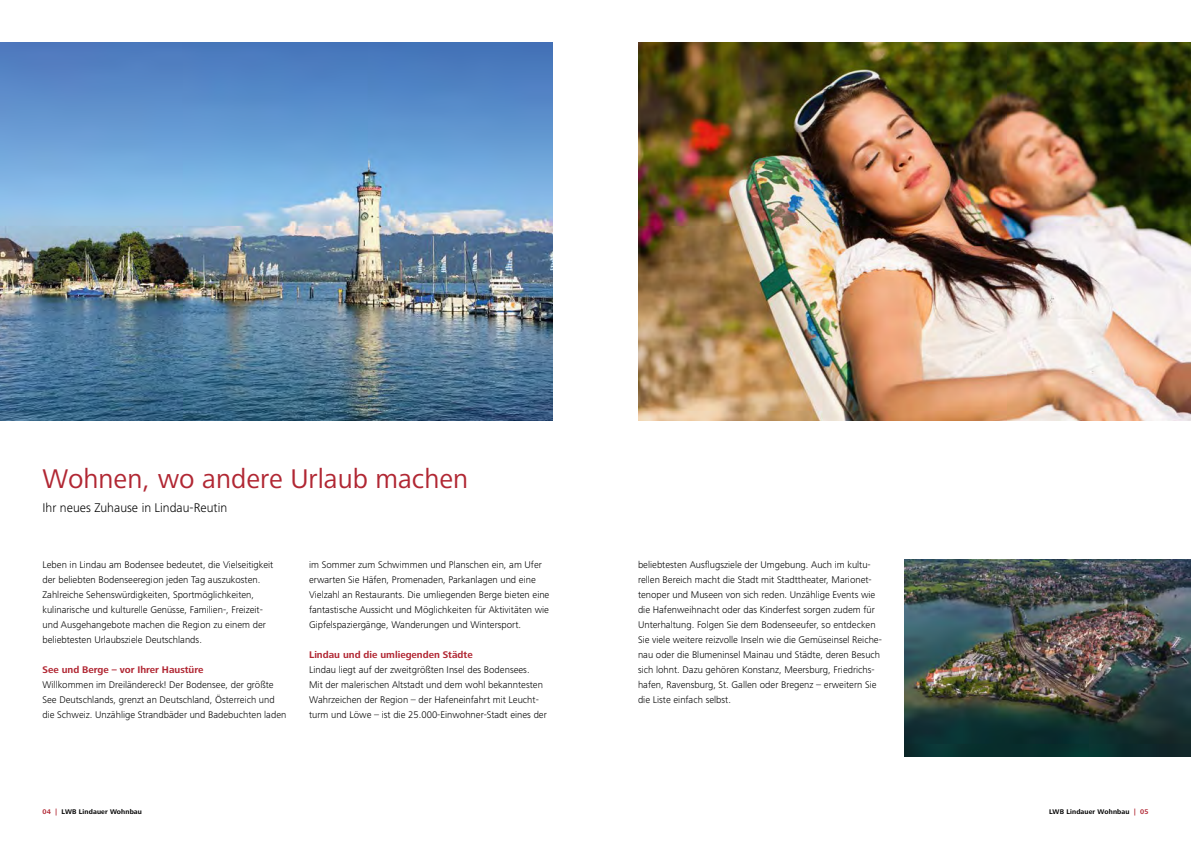
<style>
.page{position:relative;width:1191px;height:842px;background:#fff}
.page>*{position:absolute;margin:0;border:0;box-sizing:border-box;transform-origin:0 0}
.t1{font:28px "Frutiger Next LT";color:#b12733}
.t2{font:300 13px "Frutiger Next LT";color:#000}
.t3{font:300 10px/15px "Frutiger Next LT";color:#000}
.t4{font:700 10px "Frutiger Next LT";color:#b12733}
.t5{font:700 7px "Frutiger Next LT";letter-spacing:.015em;color:#000}
.s1{color:#b12733}
</style>
<div class="page">
<img style="left:0;top:43px;width:553px;height:378px">
<img style="left:904px;top:560px;width:287px;height:197px">
<img style="left:638px;top:43px;width:553px;height:378px">
<h1 class="t1" style="left:43px;top:463px;width:427px">Wohnen, wo andere Urlaub machen</h1>
<h2 class="t2" style="left:43px;top:500px;width:186px">Ihr neues Zuhause in Lindau-Reutin</h2>
<p class="t3" style="left:43px;top:557px;width:232px">Leben in Lindau am Bodensee bedeutet, die Vielseitigkeit der beliebten Bodenseeregion jeden Tag auszukosten.<br>Zahlreiche Sehenswürdigkeiten, Sportmöglichkeiten, kulinarische und kulturelle Genüsse, Familien-, Freizeit&shy;und Ausgehangebote machen die Region zu einem der beliebtesten Urlaubsziele Deutschlands.</p>
<p class="t4" style="left:43px;top:664px;width:162px">See und Berge – vor Ihrer Haustüre</p>
<p class="t3" style="left:43px;top:677px;width:245px">Willkommen im Dreiländereck! Der Bodensee, der größte<br>See Deutschlands, grenzt an Deutschland, Österreich und die Schweiz. Unzählige Strandbäder und Badebuchten laden</p>
<p class="t3" style="left:309px;top:557px;width:242px">im Sommer zum Schwimmen und Planschen ein, am Ufer erwarten Sie Häfen, Promenaden, Parkanlagen und eine Vielzahl an Restaurants. Die umliegenden Berge bieten eine fantastische Aussicht und Möglichkeiten für Aktivitäten wie Gipfelspaziergänge, Wanderungen und Wintersport.</p>
<p class="t4" style="left:309px;top:649px;width:165px">Lindau und die umliegenden Städte</p>
<p class="t3" style="left:309px;top:662px;width:239px">Lindau liegt auf der zweitgrößten Insel des Bodensees.<br>Mit der malerischen Altstadt und dem wohl bekanntesten Wahrzeichen der Region – der Hafeneinfahrt mit Leucht&shy;turm und Löwe – ist die 25.000-Einwohner-Stadt eines der</p>
<p class="t3" style="left:638px;top:557px;width:245px">beliebtesten Ausflugsziele der Umgebung. Auch im kultu&shy;rellen Bereich macht die Stadt mit Stadttheater, Marionet&shy;tenoper und Museen von sich reden. Unzählige Events wie die Hafenweihnacht oder das Kinderfest sorgen zudem für Unterhaltung. Folgen Sie dem Bodenseeufer, so entdecken Sie viele weitere reizvolle Inseln wie die Gemüseinsel Reiche&shy;nau oder die Blumeninsel Mainau und Städte, deren Besuch sich lohnt. Dazu gehören Konstanz, Meersburg, Friedrichs&shy;hafen, Ravensburg, St. Gallen oder Bregenz – erweitern Sie die Liste einfach selbst.</p>
<p class="t5" style="left:43px;top:807px;width:101px"><span class="s1">04 |</span> LWB Lindauer Wohnbau</p>
<p class="t5" style="left:1049px;top:807px;width:101px">LWB Lindauer Wohnbau <span class="s1">| 05</span></p>
</div>
